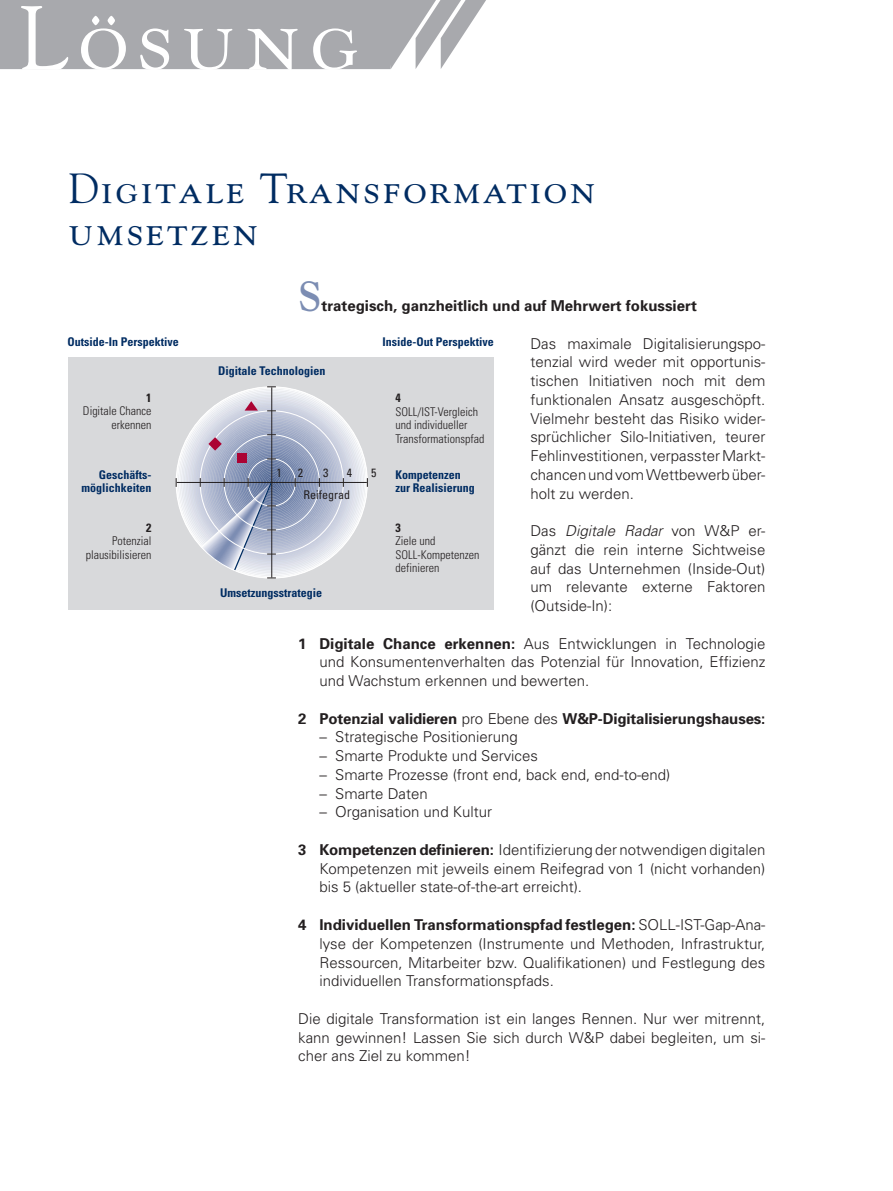
<style>
.page{position:relative;width:893px;height:1191px;background:#fff}
.page>*{position:absolute;margin:0;border:0;box-sizing:border-box;transform-origin:0 0}
.t1{font:90px "Goudy SC";letter-spacing:.1em;color:#fff}
.t2{font:42px/42px "Goudy SC";letter-spacing:.06em;color:#002c62}
.t3{font:700 42px "Goudy";color:#7c8db3}
.t4{font:300 15px/18.8px "Univers";color:#231f20;text-align:justify}
.t5{font:700 15px "Univers";color:#231f20}
.t6{font:300 condensed 12px/13.5px "Univers";color:#231f20;text-align:right}
.t7{font:700 condensed 12px/13.5px "Univers";color:#002c62}
.t8{font:condensed 12px "Univers";color:#231f20}
.t9{font:700 condensed 12px "Univers";color:#231f20}
.s1{font-style:italic}
.s2{font-weight:700}
.s3{font-weight:300}
</style>
<div class="page">
<svg style="left:0;top:0;width:486px;height:69px"></svg>
<div style="left:68px;top:357px;width:426px;height:252px;background:#d8d9db"></div>
<svg style="left:176px;top:386px;width:192px;height:192px"></svg>
<h1 class="t1" style="left:19px;top:-15px;width:342px">Lösung</h1>
<h2 class="t2" style="left:68px;top:167px;width:529px">Digitale Transformation umsetzen</h2>
<p class="t7" style="left:67px;top:335px;width:113px">Outside-In Perspektive</p>
<p class="t9" style="left:146px;top:390px;width:7px">1</p>
<p class="t6" style="left:83px;top:404px;width:70px">Digitale Chance erkennen</p>
<p class="t7" style="left:82px;top:468px;width:72px;text-align:right">Geschäfts&shy;möglichkeiten</p>
<p class="t9" style="left:146px;top:520px;width:7px">2</p>
<p class="t6" style="left:86px;top:534px;width:67px">Potenzial plausibilisieren</p>
<h2 class="t3" style="left:298px;top:270px;width:25px">S</h2>
<p class="t5" style="left:322px;top:297px;width:377px">trategisch, ganzheitlich und auf Mehrwert fokussiert</p>
<p class="t4" style="left:530px;top:334px;width:236px">Das maximale Digitalisierungspo&shy;tenzial wird weder mit opportunis&shy;tischen Initiativen noch mit dem funktionalen Ansatz ausgeschöpft.<br>Vielmehr besteht das Risiko wider&shy;sprüchlicher Silo-Initiativen, teurer Fehlinvestitionen, verpasster Markt&shy;chancen und vom Wettbewerb über&shy;holt zu werden.</p>
<p class="t4" style="left:530px;top:521px;width:236px">Das <span class="s1">Digitale Radar</span> von W&amp;P er&shy;gänzt die rein interne Sichtweise auf das Unternehmen (Inside-Out) um relevante externe Faktoren (Outside-In):</p>
<p class="t4" style="left:319px;top:634px;width:447px;text-indent:-21px"><span class="s2">1 Digitale Chance erkennen:</span> Aus Entwicklungen in Technologie und Konsumentenverhalten das Potenzial für Innovation, Effizienz und Wachstum erkennen und bewerten.</p>
<p class="t5" style="left:298px;top:709px;width:469px">2 Potenzial validieren <span class="s3">pro Ebene des</span> W&amp;P-Digitalisierungshauses:</p>
<p class="t4" style="left:319px;top:727px;width:200px">– Strategische Positionierung</p>
<p class="t4" style="left:319px;top:746px;width:220px">– Smarte Produkte und Services</p>
<p class="t4" style="left:319px;top:765px;width:352px">– Smarte Prozesse (front end, back end, end-to-end)</p>
<p class="t4" style="left:319px;top:784px;width:110px">– Smarte Daten</p>
<p class="t4" style="left:319px;top:802px;width:174px">– Organisation und Kultur</p>
<p class="t4" style="left:319px;top:840px;width:447px;text-indent:-21px"><span class="s2">3 Kompetenzen definieren:</span> Identifizierung der notwendigen digitalen Kompetenzen mit jeweils einem Reifegrad von 1 (nicht vorhanden) bis 5 (aktueller state-of-the-art erreicht).</p>
<p class="t4" style="left:319px;top:915px;width:447px;text-indent:-21px"><span class="s2">4 Individuellen Transformationspfad festlegen:</span> SOLL-IST-Gap-Ana&shy;lyse der Kompetenzen (Instrumente und Methoden, Infrastruktur, Ressourcen, Mitarbeiter bzw. Qualifikationen) und Festlegung des individuellen Transformationspfads.</p>
<p class="t4" style="left:298px;top:1009px;width:469px">Die digitale Transformation ist ein langes Rennen. Nur wer mitrennt, kann gewinnen! Lassen Sie sich durch W&amp;P dabei begleiten, um si&shy;cher ans Ziel zu kommen!</p>
<p class="t7" style="left:383px;top:335px;width:113px">Inside-Out Perspektive</p>
<p class="t7" style="left:218px;top:364px;width:109px">Digitale Technologien</p>
<p class="t9" style="left:395px;top:391px;width:7px">4</p>
<p class="t6" style="left:395px;top:405px;width:91px;text-align:left">SOLL/IST-Vergleich und individueller<br>Transformationspfad</p>
<p class="t8" style="left:276px;top:465px;width:7px">1</p>
<p class="t8" style="left:298px;top:465px;width:7px">2</p>
<p class="t8" style="left:323px;top:465px;width:7px">3</p>
<p class="t8" style="left:347px;top:465px;width:7px">4</p>
<p class="t8" style="left:371px;top:465px;width:7px">5</p>
<p class="t7" style="left:395px;top:468px;width:81px">Kompetenzen zur Realisierung</p>
<p class="t8" style="left:304px;top:487px;width:48px">Reifegrad</p>
<p class="t9" style="left:395px;top:520px;width:7px">3</p>
<p class="t6" style="left:395px;top:534px;width:85px;text-align:left">Ziele und<br>SOLL-Kompetenzen definieren</p>
<p class="t7" style="left:220px;top:585px;width:103px">Umsetzungsstrategie</p>
</div>
